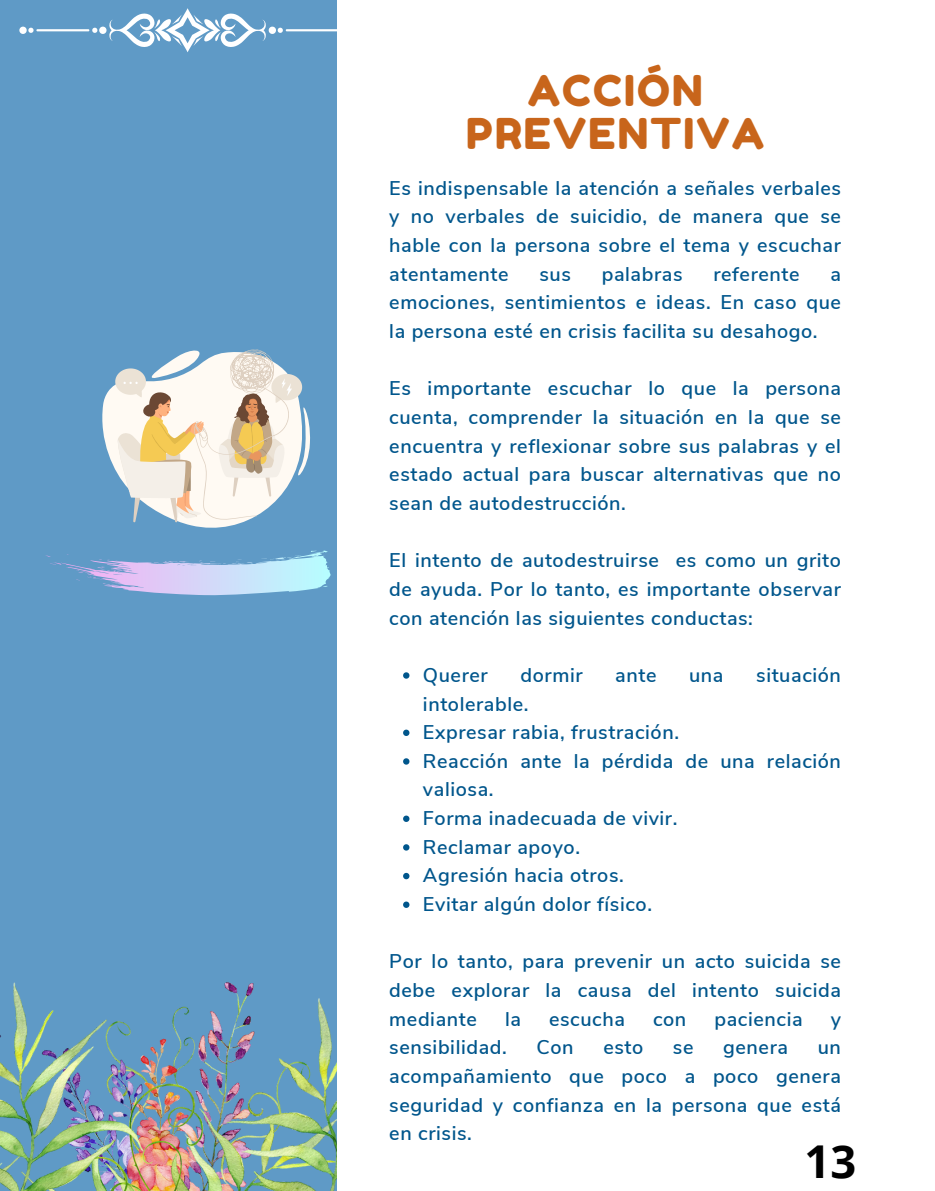
<style>
.page{position:relative;width:935px;height:1191px;background:#fff}
.page>*{position:absolute;margin:0;border:0;box-sizing:border-box;transform-origin:0 0}
.t1{font:700 45.3px "Open Sans";color:#000}
.t2{font:42.45px/42.5px "Fredoka One";letter-spacing:.05em;color:#c8651b;text-align:center}
.t3{font:600 19.8px/28.7px "Nunito Sans";letter-spacing:.03em;color:#00568c;text-align:justify}
</style>
<div class="page">
<div style="left:0;top:0;width:337px;height:1190px;background:#5f9ac6"></div>
<svg style="left:45px;top:550px;width:286px;height:45px"></svg>
<svg style="left:19px;top:8px;width:318px;height:44px"></svg>
<svg style="left:102px;top:349px;width:208px;height:179px"></svg>
<svg style="left:403px;top:672px;width:6px;height:6px"></svg>
<svg style="left:403px;top:729px;width:6px;height:7px"></svg>
<svg style="left:403px;top:758px;width:6px;height:6px"></svg>
<svg style="left:403px;top:815px;width:6px;height:6px"></svg>
<svg style="left:403px;top:844px;width:6px;height:6px"></svg>
<svg style="left:403px;top:872px;width:6px;height:7px"></svg>
<svg style="left:403px;top:901px;width:6px;height:6px"></svg>
<img style="left:0;top:982px;width:337px;height:208px">
<p class="t2" style="left:466px;top:69px;width:300px">ACCIÓN<br>PREVENTIVA</p>
<p class="t3" style="left:389px;top:174px;width:453px">Es indispensable la atención a señales verbales y no verbales de suicidio, de manera que se hable con la persona sobre el tema y escuchar atentamente</p>
<p class="t3" style="left:539px;top:260px;width:33px">sus</p>
<p class="t3" style="left:602px;top:260px;width:82px">palabras</p>
<p class="t3" style="left:713px;top:260px;width:88px">referente</p>
<p class="t3" style="left:389px;top:260px;width:453px;text-indent:441px">a emociones, sentimientos e ideas. En caso que la persona esté en crisis facilita su desahogo.</p>
<p class="t3" style="left:389px;top:374px;width:453px">Es importante escuchar lo que la persona cuenta, comprender la situación en la que se encuentra y reflexionar sobre sus palabras y el estado actual para buscar alternativas que no sean de autodestrucción.</p>
<p class="t3" style="left:389px;top:546px;width:453px">El intento de autodestruirse es como un grito de ayuda. Por lo tanto, es importante observar con atención las siguientes conductas:</p>
<p class="t3" style="left:423px;top:661px;width:66px">Querer</p>
<p class="t3" style="left:520px;top:661px;width:64px">dormir</p>
<p class="t3" style="left:615px;top:661px;width:43px">ante</p>
<p class="t3" style="left:689px;top:661px;width:36px">una</p>
<p class="t3" style="left:756px;top:661px;width:86px">situación</p>
<p class="t3" style="left:423px;top:689px;width:107px">intolerable.</p>
<h1 class="t3" style="left:423px;top:718px;width:258px">Expresar rabia, frustración.</h1>
<p class="t3" style="left:423px;top:747px;width:420px">Reacción ante la pérdida de una relación valiosa.</p>
<p class="t3" style="left:423px;top:804px;width:256px">Forma inadecuada de vivir.</p>
<h2 class="t3" style="left:423px;top:832px;width:159px">Reclamar apoyo.</h2>
<p class="t3" style="left:423px;top:861px;width:202px">Agresión hacia otros.</p>
<p class="t3" style="left:423px;top:890px;width:231px">Evitar algún dolor físico.</p>
<p class="t3" style="left:389px;top:947px;width:453px">Por lo tanto, para prevenir un acto suicida se debe explorar la causa del intento suicida mediante</p>
<p class="t3" style="left:505px;top:1004px;width:17px">la</p>
<p class="t3" style="left:549px;top:1004px;width:77px">escucha</p>
<p class="t3" style="left:653px;top:1004px;width:35px">con</p>
<p class="t3" style="left:714px;top:1004px;width:90px">paciencia</p>
<p class="t3" style="left:831px;top:1004px;width:12px">y</p>
<p class="t3" style="left:389px;top:1033px;width:119px">sensibilidad.</p>
<p class="t3" style="left:537px;top:1033px;width:39px">Con</p>
<p class="t3" style="left:603px;top:1033px;width:41px">esto</p>
<p class="t3" style="left:673px;top:1033px;width:22px">se</p>
<p class="t3" style="left:723px;top:1033px;width:66px">genera</p>
<p class="t3" style="left:389px;top:1033px;width:453px;text-indent:428px">un acompañamiento que poco a poco genera seguridad y confianza en la persona que está en crisis.</p>
<p class="t1" style="left:804px;top:1128px;width:53px">13</p>
</div>
